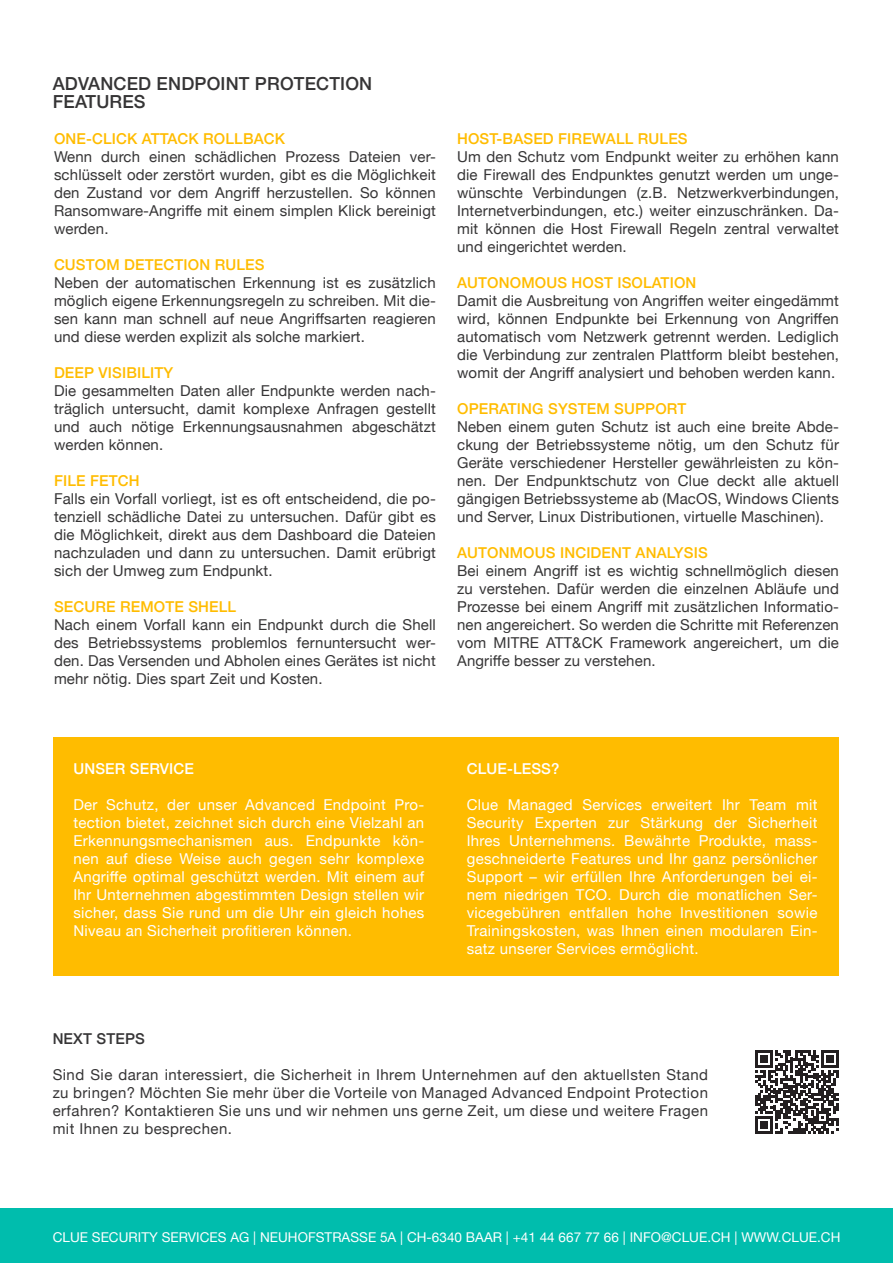
<style>
.page{position:relative;width:893px;height:1263px;background:#fff}
.page>*{position:absolute;margin:0;border:0;box-sizing:border-box;transform-origin:0 0}
.Type{font:500 18px "Helvetica Neue";letter-spacing:.01em;color:#363536}
.t1{font:15px/18px "Helvetica Neue";letter-spacing:.01em;color:#363536;text-align:justify}
.t2{font:15px/18px "Helvetica Neue";letter-spacing:.02em;color:#fff;text-align:justify}
.t3{font:500 15px "Helvetica Neue";letter-spacing:.01em;color:#ffbc00}
.t4{font:500 15px "Helvetica Neue";letter-spacing:.01em;color:#fff}
.t5{font:500 15px "Helvetica Neue";letter-spacing:.01em;color:#363536}
.t6{font:13.5px "Helvetica Neue";letter-spacing:.005em;color:#fff}
</style>
<div class="page">
<div style="left:0;top:1209px;width:893px;height:54px;background:#00bdad"></div>
<div style="left:53px;top:737px;width:785px;height:239px;background:#ffbc00"></div>
<svg style="left:755px;top:1050px;width:83px;height:83px"></svg>
<p class="Type" style="left:53px;top:69px;width:321px">ADVANCED ENDPOINT PROTECTION</p>
<p class="Type" style="left:53px;top:87px;width:94px">FEATURES</p>
<p class="t3" style="left:54px;top:127px;width:233px">ONE-CLICK ATTACK ROLLBACK</p>
<p class="t1" style="left:54px;top:149px;width:383px">Wenn durch einen schädlichen Prozess Dateien ver&shy;schlüsselt oder zerstört wurden, gibt es die Möglichkeit den Zustand vor dem Angriff herzustellen. So können Ransomware-Angriffe mit einem simplen Klick bereinigt werden.</p>
<p class="t3" style="left:54px;top:253px;width:212px">CUSTOM DETECTION RULES</p>
<p class="t1" style="left:54px;top:275px;width:383px">Neben der automatischen Erkennung ist es zusätzlich möglich eigene Erkennungsregeln zu schreiben. Mit die&shy;sen kann man schnell auf neue Angriffsarten reagieren und diese werden explizit als solche markiert.</p>
<p class="t3" style="left:54px;top:361px;width:121px">DEEP VISIBILITY</p>
<p class="t1" style="left:54px;top:383px;width:383px">Die gesammelten Daten aller Endpunkte werden nach&shy;träglich untersucht, damit komplexe Anfragen gestellt und auch nötige Erkennungsausnahmen abgeschätzt werden können.</p>
<p class="t3" style="left:54px;top:469px;width:87px">FILE FETCH</p>
<p class="t1" style="left:54px;top:491px;width:383px">Falls ein Vorfall vorliegt, ist es oft entscheidend, die po&shy;tenziell schädliche Datei zu untersuchen. Dafür gibt es die Möglichkeit, direkt aus dem Dashboard die Dateien nachzuladen und dann zu untersuchen. Damit erübrigt sich der Umweg zum Endpunkt.</p>
<p class="t3" style="left:54px;top:595px;width:184px">SECURE REMOTE SHELL</p>
<p class="t1" style="left:54px;top:617px;width:383px">Nach einem Vorfall kann ein Endpunkt durch die Shell des Betriebssystems problemlos fernuntersucht wer&shy;den. Das Versenden und Abholen eines Gerätes ist nicht mehr nötig. Dies spart Zeit und Kosten.</p>
<p class="t3" style="left:457px;top:127px;width:232px">HOST-BASED FIREWALL RULES</p>
<p class="t1" style="left:457px;top:149px;width:383px">Um den Schutz vom Endpunkt weiter zu erhöhen kann die Firewall des Endpunktes genutzt werden um unge&shy;wünschte Verbindungen (z.B. Netzwerkverbindungen, Internetverbindungen, etc.) weiter einzuschränken. Da&shy;mit können die Host Firewall Regeln zentral verwaltet und eingerichtet werden.</p>
<p class="t3" style="left:457px;top:271px;width:241px">AUTONOMOUS HOST ISOLATION</p>
<p class="t1" style="left:457px;top:293px;width:383px">Damit die Ausbreitung von Angriffen weiter eingedämmt wird, können Endpunkte bei Erkennung von Angriffen automatisch vom Netzwerk getrennt werden. Lediglich die Verbindung zur zentralen Plattform bleibt bestehen, womit der Angriff analysiert und behoben werden kann.</p>
<p class="t3" style="left:457px;top:397px;width:231px">OPERATING SYSTEM SUPPORT</p>
<p class="t1" style="left:457px;top:419px;width:383px">Neben einem guten Schutz ist auch eine breite Abde&shy;ckung der Betriebssysteme nötig, um den Schutz für Geräte verschiedener Hersteller gewährleisten zu kön&shy;nen. Der Endpunktschutz von Clue deckt alle aktuell gängigen Betriebssysteme ab (MacOS, Windows Clients und Server, Linux Distributionen, virtuelle Maschinen).</p>
<p class="t3" style="left:457px;top:541px;width:252px">AUTONMOUS INCIDENT ANALYSIS</p>
<p class="t1" style="left:457px;top:563px;width:383px">Bei einem Angriff ist es wichtig schnellmöglich diesen zu verstehen. Dafür werden die einzelnen Abläufe und Prozesse bei einem Angriff mit zusätzlichen Informatio&shy;nen angereichert. So werden die Schritte mit Referenzen vom MITRE ATT&amp;CK Framework angereichert, um die Angriffe besser zu verstehen.</p>
<p class="t4" style="left:73px;top:757px;width:122px">UNSER SERVICE</p>
<p class="t2" style="left:73px;top:797px;width:352px">Der Schutz, der unser Advanced Endpoint Pro&shy;tection bietet, zeichnet sich durch eine Vielzahl an Erkennungsmechanismen aus. Endpunkte kön&shy;nen auf diese Weise auch gegen sehr komplexe Angriffe optimal geschützt werden. Mit einem auf Ihr Unternehmen abgestimmten Design stellen wir sicher, dass Sie rund um die Uhr ein gleich hohes Niveau an Sicherheit profitieren können.</p>
<p class="t4" style="left:467px;top:757px;width:94px">CLUE-LESS?</p>
<p class="t2" style="left:467px;top:797px;width:352px">Clue Managed Services erweitert Ihr Team mit Security Experten zur Stärkung der Sicherheit Ihres Unternehmens. Bewährte Produkte, mass&shy;geschneiderte Features und Ihr ganz persönlicher Support – wir erfüllen Ihre Anforderungen bei ei&shy;nem niedrigen TCO. Durch die monatlichen Ser&shy;vicegebühren entfallen hohe Investitionen sowie Trainingskosten, was Ihnen einen modularen Ein&shy;satz unserer Services ermöglicht.</p>
<p class="t5" style="left:53px;top:1027px;width:94px">NEXT STEPS</p>
<p class="t1" style="left:53px;top:1067px;width:657px">Sind Sie daran interessiert, die Sicherheit in Ihrem Unternehmen auf den aktuellsten Stand zu bringen? Möchten Sie mehr über die Vorteile von Managed Advanced Endpoint Protection erfahren? Kontaktieren Sie uns und wir nehmen uns gerne Zeit, um diese und weitere Fragen mit Ihnen zu besprechen.</p>
<p class="t6" style="left:53px;top:1227px;width:789px">CLUE SECURITY SERVICES AG | NEUHOFSTRASSE 5A | CH-6340 BAAR | +41 44 667 77 66 | INFO@CLUE.CH | WWW.CLUE.CH</p>
</div>
